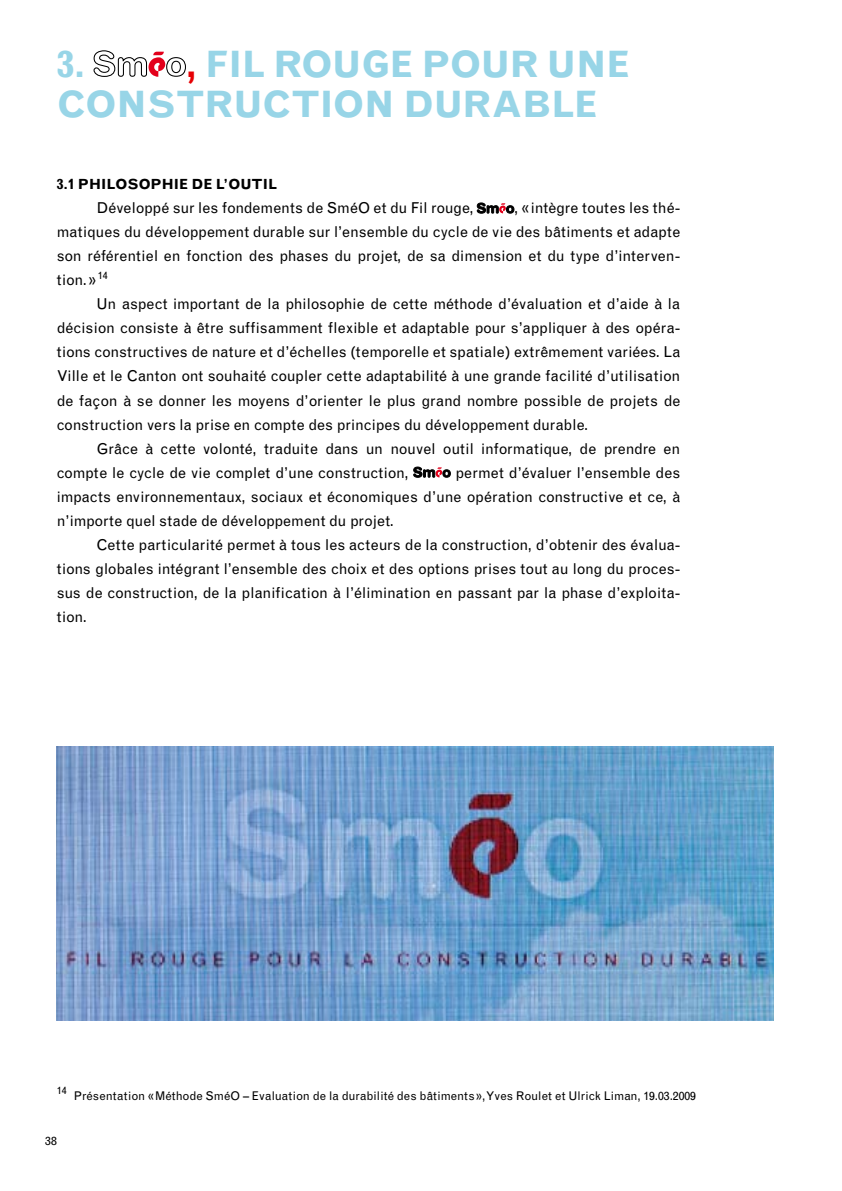
<style>
.page{position:relative;width:842px;height:1191px;background:#fff}
.page>*{position:absolute;margin:0;border:0;box-sizing:border-box;transform-origin:0 0}
.t1{font:700 36.4px "Grotesque";letter-spacing:-.01em;color:#98d5e7}
.t2{font:15px/24px "Grotesque";letter-spacing:-.005em;color:#000;text-align:justify}
.t3{font:700 14px "Grotesque";color:#000}
.t4{font:12px "Grotesque";color:#000}
.t5{font:10.4px "Grotesque";color:#000}
.s1{color:#e60004}
</style>
<div class="page">
<svg style="left:93px;top:50px;width:93px;height:27px"></svg>
<svg style="left:477px;top:202px;width:37px;height:12px"></svg>
<svg style="left:413px;top:466px;width:38px;height:12px"></svg>
<img style="left:57px;top:746px;width:717px;height:275px">
<h1 class="t1" style="left:57px;top:43px;width:30px">3.</h1>
<h1 class="t1" style="left:186px;top:43px;width:117px"><span class="s1">,</span> FIL ROUG</h1>
<h1 class="t1" style="left:390px;top:43px;width:61px">E POUR</h1>
<h1 class="t1" style="left:547px;top:43px;width:85px">UN E</h1>
<h1 class="t1" style="left:57px;top:83px;width:59px">CONS</h1>
<h1 class="t1" style="left:176px;top:83px;width:256px">TRUCTION DURABL</h1>
<h1 class="t1" style="left:574px;top:83px;width:25px">E</h1>
<p class="t3" style="left:57px;top:176px;width:62px">3.1 PH ILOSOPH</p>
<p class="t3" style="left:174px;top:176px;width:100px">IE DE L’OUTIL</p>
<p class="t2" style="left:96px;top:196px;width:379px">Développé sur les fondements de SméO et du Fil rouge,</p>
<p class="t2" style="left:57px;top:196px;width:625px;text-indent:457px">, « intègre toutes les thé&shy;matiques du développement durable sur l’ensemble du cycle de vie des bâtiments et adapte son référentiel en fonction des phases du projet, de sa dimension et du type d’interven&shy;tion. » <sup>14</sup></p>
<p class="t2" style="left:57px;top:292px;width:625px;text-indent:40px">Un aspect important de la philosophie de cette méthode d’évaluation et d’aide à la décision consiste à être suffisamment flexible et adaptable pour s’appliquer à des opéra&shy;tions constructives de nature et d’échelles (temporelle et spatiale) extrêmement variées. La Ville et le Canton ont souhaité coupler cette adaptabilité à une grande facilité d’utilisation de façon à se donner les moyens d’orienter le plus grand nombre possible de projets de construction vers la prise en compte des principes du développement durable.</p>
<p class="t2" style="left:57px;top:436px;width:625px;text-indent:40px">Grâce à cette volonté, traduite dans un nouvel outil informatique, de prendre en compte le cycle de vie complet d’une construction,</p>
<p class="t2" style="left:57px;top:460px;width:625px;text-indent:399px">permet d’évaluer l’ensemble des impacts environnementaux, sociaux et économiques d’une opération constructive et ce, à n’importe quel stade de développement du projet.</p>
<p class="t2" style="left:57px;top:532px;width:625px;text-indent:40px">Cette particularité permet à tous les acteurs de la construction, d’obtenir des évalua&shy;tions globales intégrant l’ensemble des choix et des options prises tout au long du proces&shy;sus de construction, de la planification à l’élimination en passant par la phase d’exploita&shy;tion.</p>
<p class="t5" style="left:57px;top:1084px;width:12px">14</p>
<p class="t4" style="left:74px;top:1089px;width:624px">Présentation «Méthode SméO – Evaluation de la durabilité des bâtiments», Yves Roulet et Ulrick Liman, 19.03.2009</p>
<p class="t4" style="left:45px;top:1134px;width:13px">38</p>
</div>
